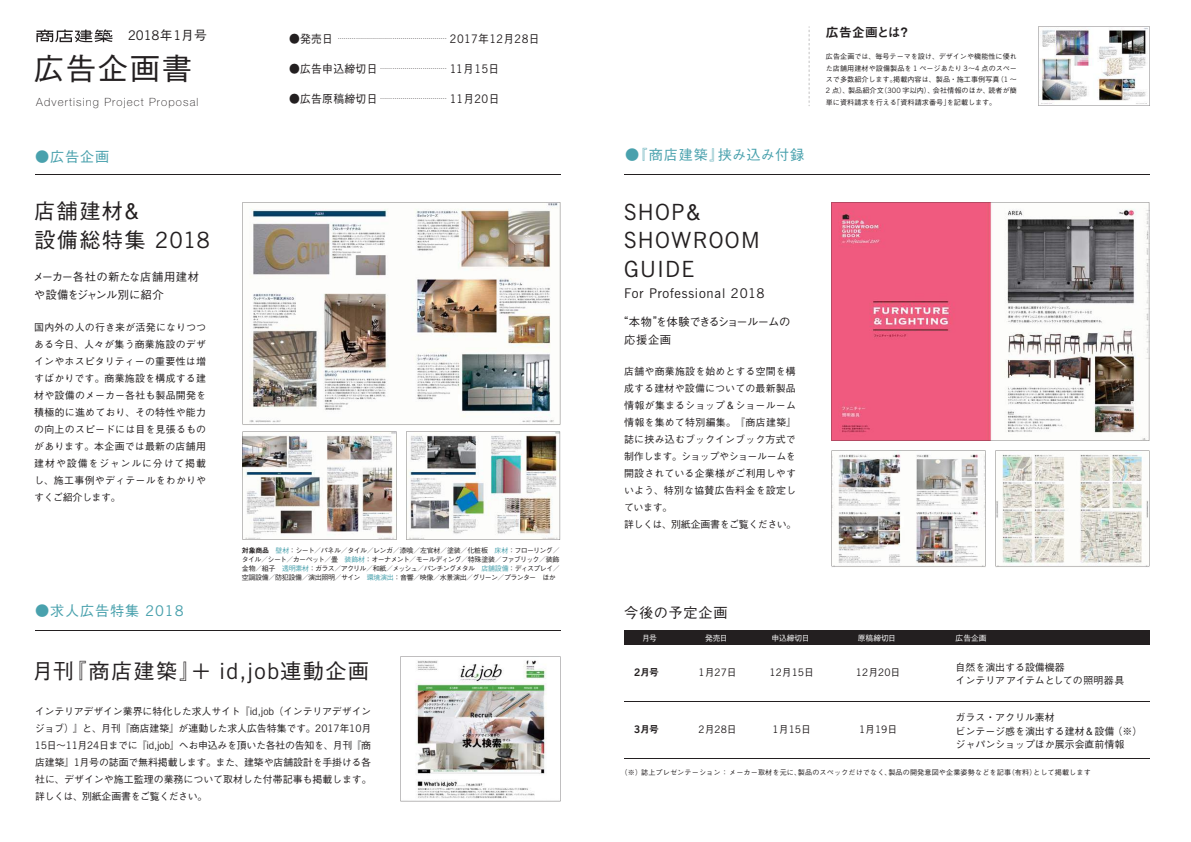
<style>
.page{position:relative;width:1191px;height:842px;background:#fff}
.page>*{position:absolute;margin:0;border:0;box-sizing:border-box;transform-origin:0 0}
.t1{font:30.5px "Gothic BBB Pro Medium 90 pv RKSJ H";letter-spacing:.05em;color:#231f20}
.t2{font:22.3px/28.3px "News Gothic BT";letter-spacing:.055em;color:#231f20}
.t3{font:21.3px/28.3px "Gothic BBB Pro Medium 90 pv RKSJ H";letter-spacing:.06em;color:#231f20}
.t4{font:14.2px "Gothic BBB Pro Medium 90 pv RKSJ H";letter-spacing:.06em;color:#49a1ad}
.t5{font:14.2px "Gothic BBB Pro Medium 90 pv RKSJ H";letter-spacing:.035em;color:#49a1ad}
.t6{font:14.2px "Gothic BBB Pro Medium 90 pv RKSJ H";letter-spacing:.06em;color:#231f20}
.t7{font:13.4px "News Gothic BT";letter-spacing:.055em;color:#231f20}
.t8{font:13.3px "News Gothic BT";color:#231f20}
.t9{font:12.8px "Midashi Go Pro MB31 90 pv RKSJ H";letter-spacing:.025em;color:#231f20}
.t10{font:11.3px/18.4px "Gothic BBB Pro Medium 90 pv RKSJ H";color:#231f20}
.t11{font:100 11.3px "Helvetica Neue";letter-spacing:.1em;color:#231f20}
.t12{font:11.3px/18.4px "Gothic BBB Pro Medium 90 pv RKSJ H";letter-spacing:-.06em;color:#231f20}
.t13{font:10.3px "News Gothic BT";color:#231f20}
.t14{font:9.9px/17px "Gothic BBB Pro Medium 90 pv RKSJ H";letter-spacing:.005em;color:#231f20}
.t15{font:9.9px "Midashi Go Pro MB31 90 pv RKSJ H";color:#231f20}
.t16{font:7.8px "Gothic BBB Pro Medium 90 pv RKSJ H";color:#fff}
.t17{font:7.1px/11.3px "Gothic BBB Pro Medium 90 pv RKSJ H";letter-spacing:.02em;color:#231f20;text-align:justify}
.t18{font:7px/9.2px "Gothic BBB Pro Medium 90 pv RKSJ H";letter-spacing:-.07em;color:#231f20;text-align:justify}
.t19{font:6.4px "Gothic BBB Pro Medium 90 pv RKSJ H";color:#231f20;scale:.95 1}
.s1{font-family:"Gothic BBB Pro Medium 90 pv RKSJ H";font-size:12.8px}
.s2{font-size:11.3px}
.s3{font-family:"News Gothic BT";font-size:11.8px}
.s4{font-family:"News Gothic BT";font-size:22.3px}
.s5{font-family:"Midashi Go Pro MB31 90 pv RKSJ H"}
.s6{color:#49a1ad}
.s7{font-family:"Gothic BBB Pro Medium 90 pv RKSJ H";font-size:21.3px}
.s8{font-family:"News Gothic BT";font-size:14.7px}
.s9{font-family:"News Gothic BT";font-size:7.4px}
.s10{font-family:"News Gothic BT";font-size:10.3px}
.s11{font-family:"News Gothic BT";font-weight:700;font-size:10.4px}
.s12{font-family:"Gothic BBB Pro Medium 90 pv RKSJ H";font-size:9.9px}
</style>
<div class="page">
<div style="left:624px;top:630px;width:525px;height:14px;background:#231f20"></div>
<svg style="left:36px;top:30px;width:76px;height:12px"></svg>
<hr style="left:624px;top:701px;width:525px;height:1px;background:#231f20">
<hr style="left:624px;top:758px;width:525px;height:1px;background:#231f20">
<svg style="left:809px;top:26px;width:1px;height:80px"></svg>
<img style="left:1038px;top:26px;width:111px;height:80px">
<img style="left:400px;top:656px;width:160px;height:145px">
<hr style="left:35px;top:174px;width:525px;height:1px;background:#231f20">
<hr style="left:35px;top:630px;width:525px;height:1px;background:#231f20">
<hr style="left:624px;top:174px;width:525px;height:1px;background:#231f20">
<svg style="left:831px;top:202px;width:318px;height:239px;fill:#f05a7f"></svg>
<img style="left:831px;top:450px;width:154px;height:116px">
<svg style="left:995px;top:450px;width:154px;height:116px"></svg>
<img style="left:243px;top:202px;width:317px;height:222px">
<img style="left:243px;top:431px;width:153px;height:109px">
<img style="left:406px;top:431px;width:154px;height:109px">
<h3 class="t8" style="left:128px;top:28px;width:80px">2018<span class="s1">年</span>1<span class="s1">月号</span></h3>
<h1 class="t1" style="left:34px;top:57px;width:160px">広告企画書</h1>
<p class="t11" style="left:36px;top:98px;width:164px">Advertising Project Proposal</p>
<p class="t19" style="left:289px;top:36px;width:265px"><span class="s2">●発売日</span> ……………………………………………… <span class="s3">2017</span><span class="s2">年</span><span class="s3">12</span><span class="s2">月</span><span class="s3">28</span><span class="s2">日</span></p>
<p class="t19" style="left:289px;top:66px;width:223px"><span class="s2">●広告申込締切日</span> …………………………… <span class="s3">11</span><span class="s2">月</span><span class="s3">15</span><span class="s2">日</span></p>
<p class="t19" style="left:289px;top:96px;width:223px"><span class="s2">●広告原稿締切日</span> …………………………… <span class="s3">11</span><span class="s2">月</span><span class="s3">20</span><span class="s2">日</span></p>
<h3 class="t4" style="left:35px;top:151px;width:76px">●広告企画</h3>
<h3 class="t5" style="left:625px;top:149px;width:181px">●『商店建築』挟み込み付録</h3>
<h3 class="t3" style="left:34px;top:200px;width:177px">店舗建材＆<br>設備総特集 <span class="s4">2018</span></h3>
<p class="t10" style="left:33px;top:269px;width:168px">メーカー各社の新たな店舗用建材や設備をジャンル別に紹介</p>
<p class="t14" style="left:34px;top:320px;width:174px;text-align:justify">国内外の人の行き来が活発になりつつある今日、人々が集う商業施設のデザインやホスピタリティーの重要性は増すばかりです。商業施設を構成する建材や設備のメーカー各社も製品開発を積極的に進めており、その特性や能力の向上のスピードには目を見張るものがあります。本企画では最新の店舗用建材や設備をジャンルに分けて掲載し、施工事例やディテールをわかりやすくご紹介します。</p>
<p class="t18" style="left:242px;top:546px;width:319px"><span class="s5">対象商品</span> <span class="s6">壁材</span>：シート／パネル／タイル／レンガ／漆喰／左官材／塗装／化粧板　<span class="s6">床材</span>：フローリング／タイル／シート／カーペット／畳　<span class="s6">装飾材</span>：オーナメント／モールディング／特殊塗装／ファブリック／装飾金物／組子　<span class="s6">透明素材</span>：ガラス／アクリル／和紙／メッシュ／パンチングメタル　<span class="s6">店舗設備</span>：ディスプレイ／空調設備／防犯設備／演出照明／サイン　<span class="s6">環境演出</span>：音響／映像／水景演出／グリーン／プランター　ほか</p>
<h2 class="t2" style="left:624px;top:198px;width:137px">SHOP<span class="s7">＆<br></span>SHOWROOM<br>GUIDE</h2>
<h3 class="t7" style="left:624px;top:285px;width:142px">For Professional 2018</h3>
<p class="t12" style="left:624px;top:314px;width:168px;text-indent:-7px">“本物”を体験できるショールームの応援企画</p>
<p class="t14" style="left:624px;top:364px;width:174px">店舗や商業施設を始めとする空間を構成する建材や設備についての最新製品情報が集まるショップ＆ショールーム情報を集めて特別編集。『商店建築』誌に挟み込むブックインブック方式で制作します。ショップやショールームを開設されている企業様がご利用しやすいよう、特別な協賛広告料金を設定しています。<br>詳しくは、別紙企画書をご覧ください。</p>
<h3 class="t4" style="left:35px;top:606px;width:150px">●求人広告特集 <span class="s8">2018</span></h3>
<h3 class="t6" style="left:624px;top:607px;width:105px">今後の予定企画</h3>
<p class="t16" style="left:642px;top:635px;width:16px">月号</p>
<p class="t16" style="left:705px;top:635px;width:24px">発売日</p>
<p class="t16" style="left:771px;top:635px;width:40px">申込締切日</p>
<p class="t9" style="left:826px;top:27px;width:86px">広告企画とは？</p>
<p class="t17" style="left:826px;top:52px;width:193px">広告企画では、毎号テーマを設け、デザインや機能性に優れた店舗用建材や設備製品を <span class="s9">1</span> ページあたり <span class="s9">3</span>～<span class="s9">4</span> 点のスペースで多数紹介します。掲載内容は、製品・施工事例写真（<span class="s9">1</span> ～<span class="s9">2</span> 点）、製品紹介文（<span class="s9">300</span> 字以内）、会社情報のほか、読者が簡単に資料請求を行える「資料請求番号」を記載します。</p>
<p class="t16" style="left:858px;top:635px;width:40px">原稿締切日</p>
<p class="t16" style="left:955px;top:635px;width:33px">広告企画</p>
<h3 class="t3" style="left:32px;top:660px;width:338px">月刊『商店建築』＋ <span class="s4">id,job</span>連動企画</h3>
<p class="t14" style="left:35px;top:704px;width:338px;text-align:justify">インテリアデザイン業界に特化した求人サイト『<span class="s10">id,job</span>（インテリアデザインジョブ）』と、月刊『商店建築』が連動した求人広告特集です。<span class="s10">2017</span>年<span class="s10">10</span>月<span class="s10">15</span>日～<span class="s10">11</span>月<span class="s10">24</span>日までに『<span class="s10">id,job</span>』へお申込みを頂いた各社の告知を、月刊『商店建築』<span class="s10">1</span>月号の誌面で無料掲載します。また、建築や店舗設計を手掛ける各社に、デザインや施工監理の業務について取材した付帯記事も掲載します。詳しくは、別紙企画書をご覧ください。</p>
<p class="t15" style="left:634px;top:668px;width:26px"><span class="s11">2</span>月号</p>
<p class="t13" style="left:698px;top:666px;width:40px">1<span class="s12">月</span>27<span class="s12">日</span></p>
<p class="t13" style="left:769px;top:666px;width:46px">12<span class="s12">月</span>15<span class="s12">日</span></p>
<p class="t14" style="left:955px;top:662px;width:170px;line-height:13.5px">自然を演出する設備機器<br>インテリアアイテムとしての照明器具</p>
<p class="t13" style="left:856px;top:666px;width:46px">12<span class="s12">月</span>20<span class="s12">日</span></p>
<p class="t15" style="left:634px;top:726px;width:26px"><span class="s11">3</span>月号</p>
<p class="t13" style="left:698px;top:723px;width:40px">2<span class="s12">月</span>28<span class="s12">日</span></p>
<p class="t13" style="left:772px;top:723px;width:40px">1<span class="s12">月</span>15<span class="s12">日</span></p>
<p class="t13" style="left:859px;top:723px;width:40px">1<span class="s12">月</span>19<span class="s12">日</span></p>
<p class="t14" style="left:955px;top:712px;width:188px;line-height:13.5px">ガラス・アクリル素材<br>ビンテージ感を演出する建材＆設備（※）ジャパンショップほか展示会直前情報</p>
<p class="t17" style="left:620px;top:767px;width:471px">（※）誌上プレゼンテーション：メーカー取材を元に、製品のスペックだけでなく、製品の開発意図や企業姿勢などを記事（有料）として掲載します</p>
</div>
